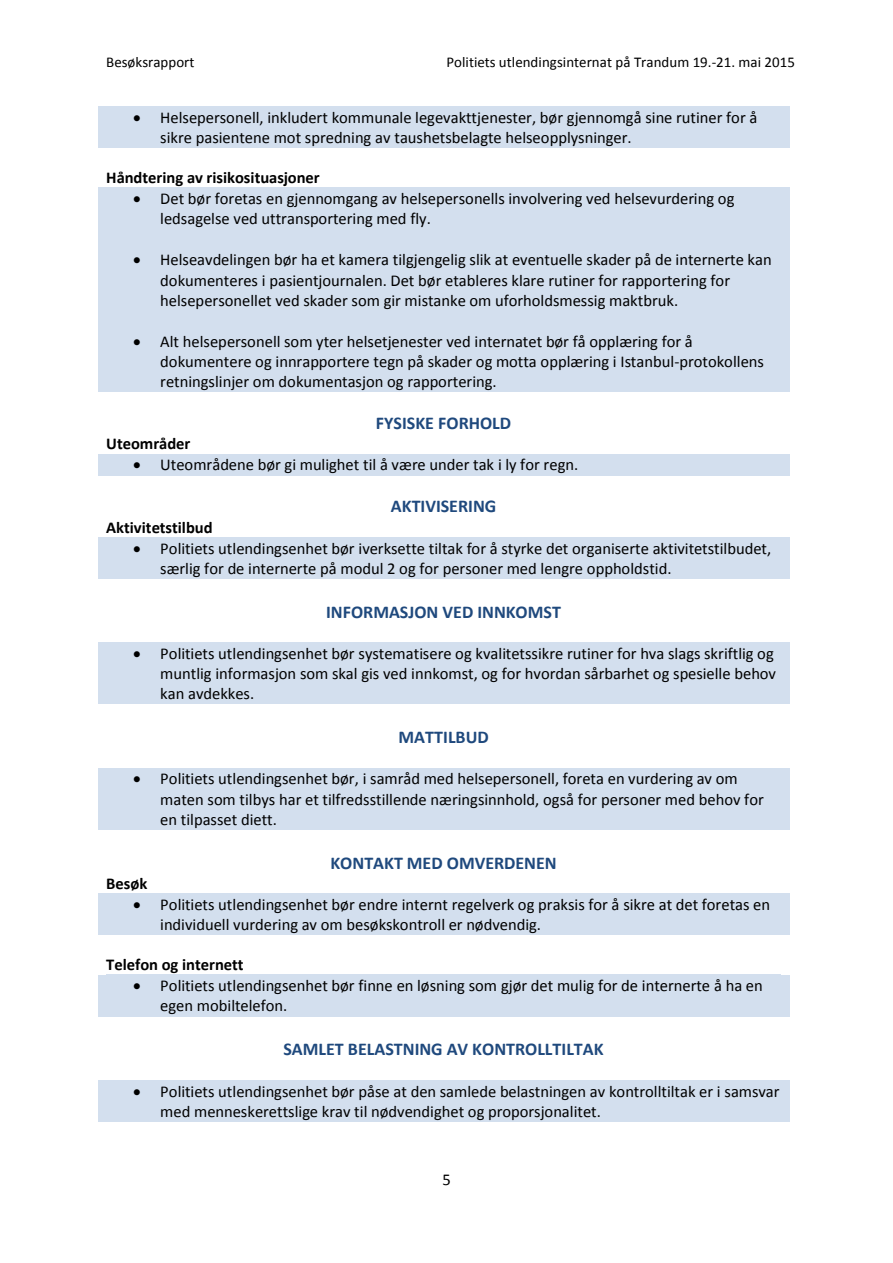
<style>
.page{position:relative;width:893px;height:1263px;background:#fff}
.page>*{position:absolute;margin:0;border:0;box-sizing:border-box;transform-origin:0 0}
.t1{font:700 18px "Calibri";color:#1f497d}
.t2{font:16.5px/20.1px "Calibri";color:#000}
.t3{font:700 16.5px "Calibri";color:#000}
.t4{font:15px "Calibri";color:#000}
</style>
<div class="page">
<div style="left:98px;top:106px;width:691px;height:41px;background:#d3dfee"></div>
<div style="left:98px;top:188px;width:691px;height:204px;background:#d3dfee"></div>
<div style="left:98px;top:454px;width:691px;height:21px;background:#d3dfee"></div>
<div style="left:98px;top:537px;width:691px;height:42px;background:#d3dfee"></div>
<div style="left:98px;top:643px;width:691px;height:61px;background:#d3dfee"></div>
<div style="left:98px;top:768px;width:691px;height:61px;background:#d3dfee"></div>
<div style="left:98px;top:893px;width:691px;height:42px;background:#d3dfee"></div>
<div style="left:98px;top:975px;width:691px;height:41px;background:#d3dfee"></div>
<div style="left:98px;top:1080px;width:691px;height:41px;background:#d3dfee"></div>
<p class="t4" style="left:106px;top:56px;width:90px">Besøksrapport</p>
<p class="t4" style="left:446px;top:56px;width:350px">Politiets utlendingsinternat på Trandum 19.-21. mai 2015</p>
<p class="t2" style="left:160px;top:108px;width:599px;text-indent:-27px">• Helsepersonell, inkludert kommunale legevakttjenester, bør gjennomgå sine rutiner for å sikre pasientene mot spredning av taushetsbelagte helseopplysninger.</p>
<p class="t3" style="left:106px;top:171px;width:215px">Håndtering av risikosituasjoner</p>
<p class="t2" style="left:160px;top:190px;width:576px;text-indent:-27px">• Det bør foretas en gjennomgang av helsepersonells involvering ved helsevurdering og ledsagelse ved uttransportering med fly.</p>
<p class="t2" style="left:160px;top:251px;width:613px;text-indent:-27px">• Helseavdelingen bør ha et kamera tilgjengelig slik at eventuelle skader på de internerte kan dokumenteres i pasientjournalen. Det bør etableres klare rutiner for rapportering for helsepersonellet ved skader som gir mistanke om uforholdsmessig maktbruk.</p>
<p class="t2" style="left:160px;top:333px;width:605px;text-indent:-27px">• Alt helsepersonell som yter helsetjenester ved internatet bør få opplæring for å dokumentere og innrapportere tegn på skader og motta opplæring i Istanbul-protokollens retningslinjer om dokumentasjon og rapportering.</p>
<p class="t1" style="left:376px;top:416px;width:137px">FYSISKE FORHOLD</p>
<p class="t3" style="left:106px;top:437px;width:86px">Uteområder</p>
<p class="t2" style="left:133px;top:456px;width:447px">• Uteområdene bør gi mulighet til å være under tak i ly for regn.</p>
<p class="t1" style="left:391px;top:499px;width:107px">AKTIVISERING</p>
<p class="t3" style="left:106px;top:520px;width:108px">Aktivitetstilbud</p>
<p class="t2" style="left:160px;top:540px;width:613px;text-indent:-27px">• Politiets utlendingsenhet bør iverksette tiltak for å styrke det organiserte aktivitetstilbudet, særlig for de internerte på modul 2 og for personer med lengre oppholdstid.</p>
<p class="t1" style="left:326px;top:604px;width:236px">INFORMASJON VED INNKOMST</p>
<p class="t2" style="left:160px;top:645px;width:617px;text-indent:-27px">• Politiets utlendingsenhet bør systematisere og kvalitetssikre rutiner for hva slags skriftlig og muntlig informasjon som skal gis ved innkomst, og for hvordan sårbarhet og spesielle behov kan avdekkes.</p>
<p class="t1" style="left:399px;top:729px;width:92px">MATTILBUD</p>
<p class="t2" style="left:160px;top:770px;width:605px;text-indent:-27px">• Politiets utlendingsenhet bør, i samråd med helsepersonell, foreta en vurdering av om maten som tilbys har et tilfredsstillende næringsinnhold, også for personer med behov for en tilpasset diett.</p>
<p class="t1" style="left:330px;top:855px;width:228px">KONTAKT MED OMVERDENEN</p>
<p class="t3" style="left:106px;top:876px;width:43px">Besøk</p>
<p class="t2" style="left:160px;top:896px;width:611px;text-indent:-27px">• Politiets utlendingsenhet bør endre internt regelverk og praksis for å sikre at det foretas en individuell vurdering av om besøkskontroll er nødvendig.</p>
<p class="t3" style="left:106px;top:958px;width:139px">Telefon og internett</p>
<p class="t2" style="left:160px;top:977px;width:604px;text-indent:-27px">• Politiets utlendingsenhet bør finne en løsning som gjør det mulig for de internerte å ha en egen mobiltelefon.</p>
<p class="t1" style="left:283px;top:1042px;width:322px">SAMLET BELASTNING AV KONTROLLTILTAK</p>
<p class="t2" style="left:160px;top:1082px;width:621px;text-indent:-27px">• Politiets utlendingsenhet bør påse at den samlede belastningen av kontrolltiltak er i samsvar med menneskerettslige krav til nødvendighet og proporsjonalitet.</p>
<p class="t2" style="left:442px;top:1171px;width:10px">5</p>
</div>
